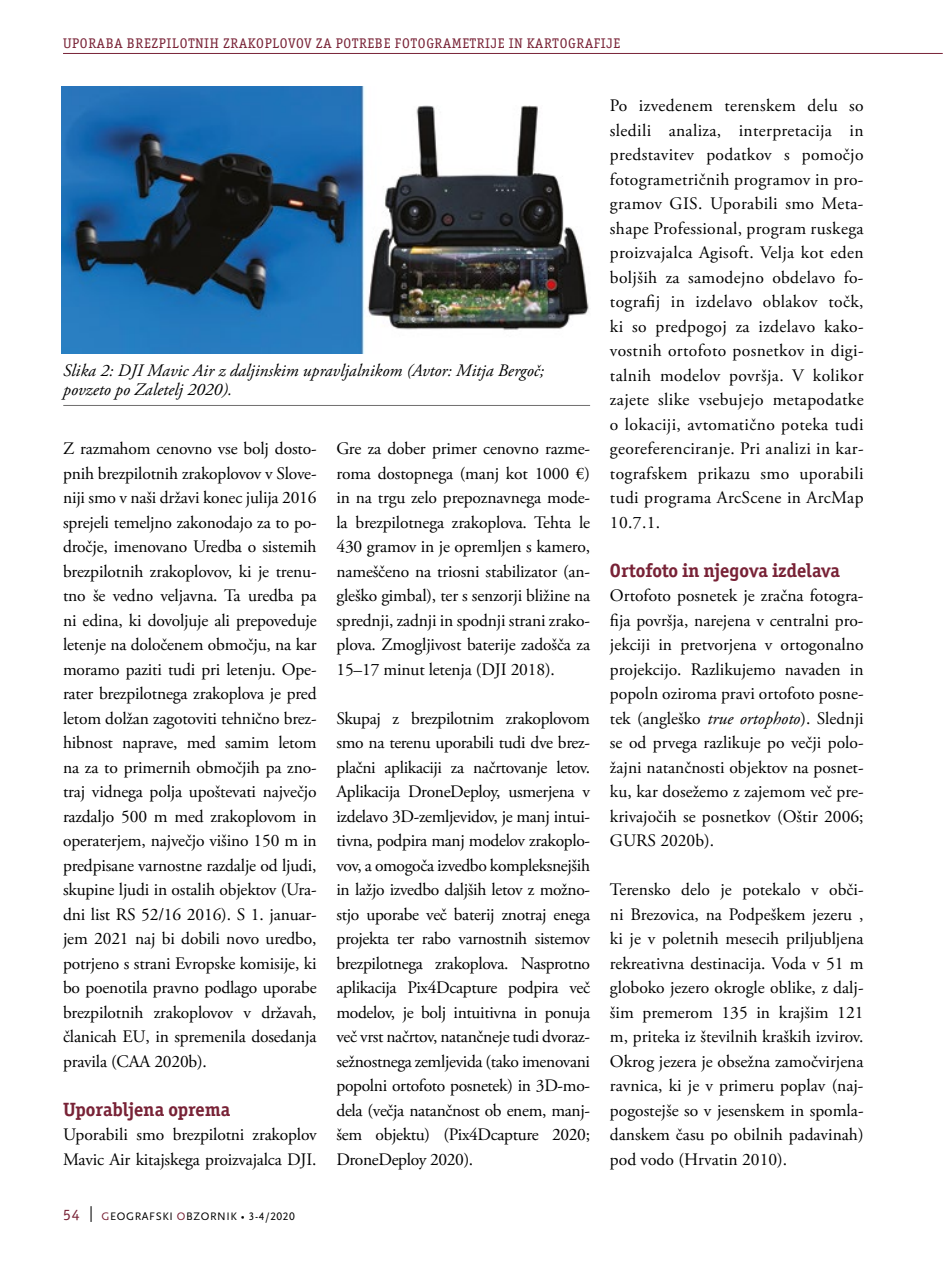
<style>
.page{position:relative;width:943px;height:1270px;background:#fff}
.page>*{position:absolute;margin:0;border:0;box-sizing:border-box;transform-origin:0 0}
.t1{font:700 19.25px "Officina Ser Itc TEE";color:#782236}
.t2{font:17.5px/24.5px "Adobe Garamond Pro";letter-spacing:-.01em;color:#000;text-align:justify}
.t3{font:italic 17.5px/19.2px "Adobe Garamond Pro";color:#000}
.t4{font:14px "Officina Ser Itc TEE";letter-spacing:.05em;color:#782236}
.t5{font:11.38px "AE Scala Sans";letter-spacing:.05em;color:#000}
.s1{font-family:"Officina Ser Itc TEE";font-size:15.75px;color:#782236}
.s2{color:#782236}
.s3{font-family:"AE Scala Sans SC"}
.s4{font-style:italic}
</style>
<div class="page">
<hr style="left:63px;top:53px;width:879px;height:1px;background:#782236">
<img style="left:62px;top:87px;width:527px;height:266px">
<hr style="left:63px;top:405px;width:527px;height:1px;background:#706f6f">
<p class="t4" style="left:63px;top:35px;width:558px">UPORABA BREZPILOTNIH ZRAKOPLOVOV ZA POTREBE FOTOGRAMETRIJE IN KARTOGRAFIJE</p>
<p class="t3" style="left:63px;top:361px;width:482px">Slika 2: DJI Mavic Air z daljinskim upravljalnikom (Avtor: Mitja Bergoč; povzeto po Zaletelj 2020).</p>
<p class="t2" style="left:63px;top:437px;width:255px">Z razmahom cenovno vse bolj dosto&shy;pnih brezpilotnih zrakoplovov v Slove&shy;niji smo v naši državi konec julija 2016 sprejeli temeljno zakonodajo za to po&shy;dročje, imenovano Uredba o sistemih brezpilotnih zrakoplovov, ki je trenu&shy;tno še vedno veljavna. Ta uredba pa ni edina, ki dovoljuje ali prepoveduje letenje na določenem območju, na kar moramo paziti tudi pri letenju. Ope&shy;rater brezpilotnega zrakoplova je pred letom dolžan zagotoviti tehnično brez&shy;hibnost naprave, med samim letom na za to primernih območjih pa zno&shy;traj vidnega polja upoštevati največjo razdaljo 500 m med zrakoplovom in operaterjem, največjo višino 150 m in predpisane varnostne razdalje od ljudi, skupine ljudi in ostalih objektov (Ura&shy;dni list RS 52/16 2016). S 1. januar&shy;jem 2021 naj bi dobili novo uredbo, potrjeno s strani Evropske komisije, ki bo poenotila pravno podlago uporabe brezpilotnih zrakoplovov v državah, članicah EU, in spremenila dosedanja pravila (CAA 2020b).</p>
<p class="t1" style="left:63px;top:1097px;width:169px">Uporabljena oprema</p>
<p class="t2" style="left:63px;top:1123px;width:255px">Uporabili smo brezpilotni zrakoplov<br>Mavic Air kitajskega proizvajalca DJI.</p>
<p class="t5" style="left:63px;top:1210px;width:233px"><span class="s1">54</span> <sup>|</sup> <span class="s2">G</span>EOGRAFSKI <span class="s2">O</span>BZORNIK • <span class="s3">3-4/2020</span></p>
<p class="t2" style="left:336px;top:437px;width:255px">Gre za dober primer cenovno razme&shy;roma dostopnega (manj kot 1000 €) in na trgu zelo prepoznavnega mode&shy;la brezpilotnega zrakoplova. Tehta le 430 gramov in je opremljen s kamero, nameščeno na triosni stabilizator (an&shy;gleško gimbal), ter s senzorji bližine na sprednji, zadnji in spodnji strani zrako&shy;plova. Zmogljivost baterije zadošča za 15–17 minut letenja (DJI 2018).</p>
<p class="t2" style="left:336px;top:707px;width:255px">Skupaj z brezpilotnim zrakoplovom smo na terenu uporabili tudi dve brez&shy;plačni aplikaciji za načrtovanje letov.<br>Aplikacija DroneDeploy, usmerjena v izdelavo 3D-zemljevidov, je manj intui&shy;tivna, podpira manj modelov zrakoplo&shy;vov, a omogoča izvedbo kompleksnejših in lažjo izvedbo daljših letov z možno&shy;stjo uporabe več baterij znotraj enega projekta ter rabo varnostnih sistemov brezpilotnega zrakoplova. Nasprotno aplikacija Pix4Dcapture podpira več modelov, je bolj intuitivna in ponuja več vrst načrtov, natančneje tudi dvoraz&shy;sežnostnega zemljevida (tako imenovani popolni ortofoto posnetek) in 3D-mo&shy;dela (večja natančnost ob enem, manj&shy;šem objektu) (Pix4Dcapture 2020; DroneDeploy 2020).</p>
<p class="t2" style="left:610px;top:94px;width:255px">Po izvedenem terenskem delu so sledili analiza, interpretacija in predstavitev podatkov s pomočjo fotogrametričnih programov in pro&shy;gramov GIS. Uporabili smo Meta&shy;shape Professional, program ruskega proizvajalca Agisoft. Velja kot eden boljših za samodejno obdelavo fo&shy;tografij in izdelavo oblakov točk, ki so predpogoj za izdelavo kako&shy;vostnih ortofoto posnetkov in digi&shy;talnih modelov površja. V kolikor zajete slike vsebujejo metapodatke o lokaciji, avtomatično poteka tudi georeferenciranje. Pri analizi in kar&shy;tografskem prikazu smo uporabili tudi programa ArcScene in ArcMap 10.7.1.</p>
<p class="t1" style="left:610px;top:558px;width:232px">Ortofoto in njegova izdelava</p>
<p class="t2" style="left:610px;top:584px;width:255px">Ortofoto posnetek je zračna fotogra&shy;fija površja, narejena v centralni pro&shy;jekciji in pretvorjena v ortogonalno projekcijo. Razlikujemo navaden in popoln oziroma pravi ortofoto posne&shy;tek (angleško <span class="s4">true ortophoto</span>). Slednji se od prvega razlikuje po večji polo&shy;žajni natančnosti objektov na posnet&shy;ku, kar dosežemo z zajemom več pre&shy;krivajočih se posnetkov (Oštir 2006; GURS 2020b).</p>
<p class="t2" style="left:610px;top:878px;width:255px">Terensko delo je potekalo v obči&shy;ni Brezovica, na Podpeškem jezeru , ki je v poletnih mesecih priljubljena rekreativna destinacija. Voda v 51 m globoko jezero okrogle oblike, z dalj&shy;šim premerom 135 in krajšim 121 m, priteka iz številnih kraških izvirov.<br>Okrog jezera je obsežna zamočvirjena ravnica, ki je v primeru poplav (naj&shy;pogostejše so v jesenskem in spomla&shy;danskem času po obilnih padavinah) pod vodo (Hrvatin 2010).</p>
</div>
